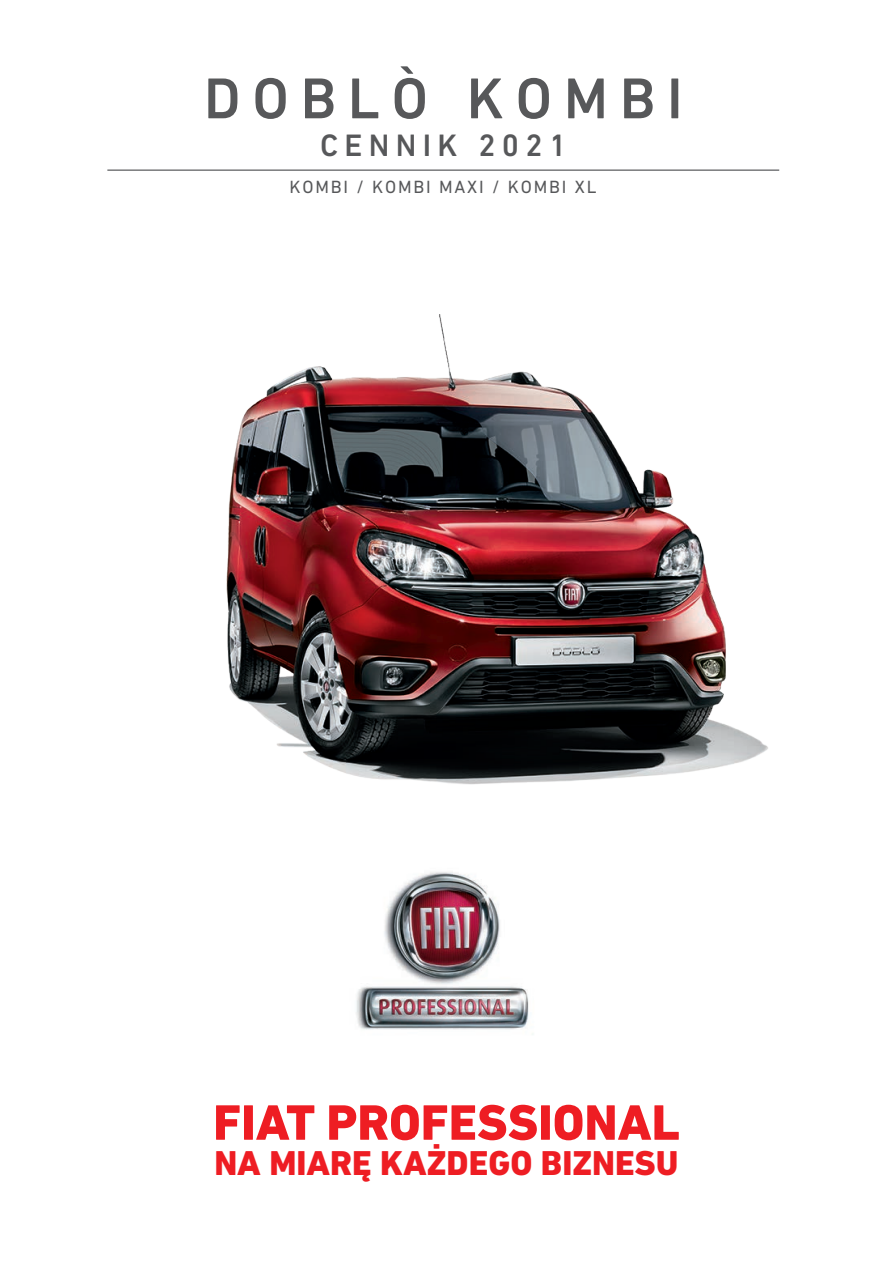
<style>
.page{position:relative;width:893px;height:1263px;background:#fff}
.page>*{position:absolute;margin:0;border:0;box-sizing:border-box;transform-origin:0 0}
.t1{font:500 58.5px "DIN Next LT Pro";letter-spacing:.2em;color:#57585a}
.t2{font:800 50.55px "DIN Next LT Pro";color:#ee1d23}
.t3{font:800 35.1px "DIN Next LT Pro";color:#ee1d23}
.t4{font:500 31.5px "DIN Next LT Pro";letter-spacing:.2em;color:#57585a}
.t5{font:18px "DIN Next LT Pro";letter-spacing:.1em;color:#57585a}
</style>
<div class="page">
<img style="left:356px;top:872px;width:177px;height:163px">
<hr style="left:107px;top:170px;width:672px;height:1px;background:#57585a">
<img style="left:226px;top:314px;width:542px;height:471px">
<h1 class="t1" style="left:204px;top:64px;width:480px">DOBLÒ KOMBI</h1>
<h3 class="t4" style="left:320px;top:127px;width:248px">CENNIK 2021</h3>
<p class="t5" style="left:290px;top:176px;width:308px">KOMBI / KOMBI MAXI / KOMBI XL</p>
<h2 class="t2" style="left:213px;top:1093px;width:468px">FIAT PROFESSIONAL</h2>
<h3 class="t3" style="left:214px;top:1142px;width:466px">NA MIARĘ KAŻDEGO BIZNESU</h3>
</div>
